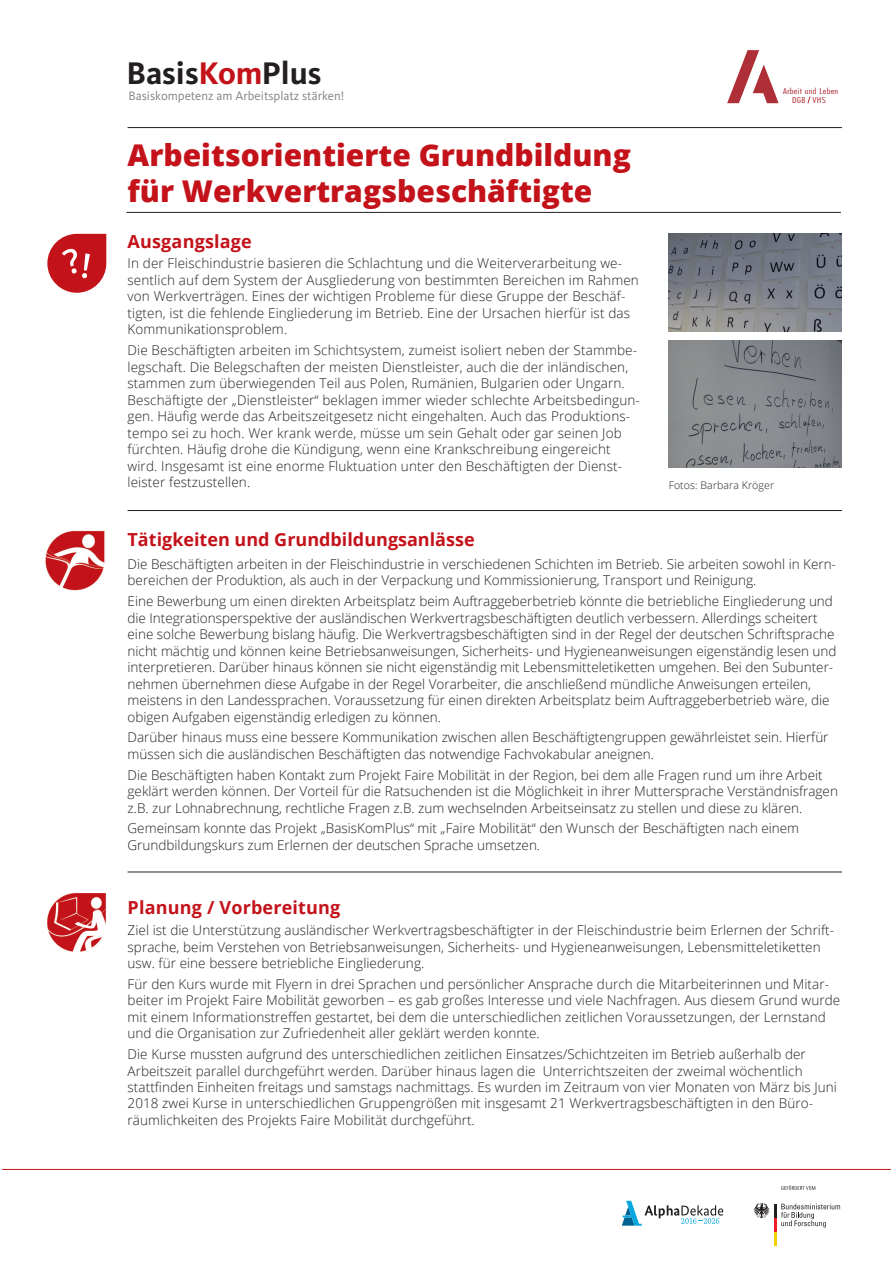
<style>
.page{position:relative;width:893px;height:1263px;background:#fff}
.page>*{position:absolute;margin:0;border:0;box-sizing:border-box;transform-origin:0 0}
.t1{font:700 32.4px "Kievit";color:#231f20}
.t2{font:800 30px/36px "Open Sans";color:#c4121a}
.t3{font:700 18px "Open Sans";color:#c4121a}
.t4{font:300 13.5px/16.5px "Open Sans";letter-spacing:.005em;color:#231f20}
.t5{font:12.75px "Kievit";color:#808285}
.t6{font:300 10.5px "Open Sans";letter-spacing:.01em;color:#231f20}
.t7{font:300 condensed 7.95px/9px "Futura";letter-spacing:.03em;color:#ae2f38;text-align:center;scale:1.33 1}
.s1{color:#c4121a}
</style>
<div class="page">
<hr style="left:126px;top:212px;width:715px;height:1px;background:#231f20">
<svg style="left:47px;top:234px;width:59px;height:59px"></svg>
<img style="left:669px;top:340px;width:172px;height:128px">
<img style="left:45px;top:530px;width:60px;height:61px">
<hr style="left:128px;top:510px;width:714px;height:1px;background:#231f20">
<img style="left:47px;top:893px;width:59px;height:59px">
<hr style="left:128px;top:872px;width:714px;height:1px;background:#231f20">
<hr style="left:2px;top:1169px;width:889px;height:1px;background:#c4121a">
<svg style="left:807px;top:96px;width:4px;height:8px"></svg>
<svg style="left:727px;top:50px;width:52px;height:53px"></svg>
<hr style="left:128px;top:127px;width:714px;height:1px;background:#231f20">
<svg style="left:753px;top:1203px;width:87px;height:42px"></svg>
<svg style="left:781px;top:1185px;width:34px;height:5px"></svg>
<svg style="left:622px;top:1201px;width:101px;height:25px"></svg>
<img style="left:669px;top:234px;width:173px;height:98px">
<h1 class="t1" style="left:126px;top:53px;width:197px">Basis<span class="s1">Kom</span>Plus</h1>
<p class="t5" style="left:128px;top:89px;width:217px">Basiskompetenz am Arbeitsplatz stärken!</p>
<h2 class="t2" style="left:128px;top:136px;width:505px">Arbeitsorientierte Grundbildung für Werkvertragsbeschäftigte</h2>
<h3 class="t3" style="left:128px;top:228px;width:126px">Ausgangslage</h3>
<p class="t4" style="left:128px;top:255px;width:513px">In der Fleischindustrie basieren die Schlachtung und die Weiterverarbeitung we&shy;sentlich auf dem System der Ausgliederung von bestimmten Bereichen im Rahmen von Werkverträgen. Eines der wichtigen Probleme für diese Gruppe der Beschäf&shy;tigten, ist die fehlende Eingliederung im Betrieb. Eine der Ursachen hierfür ist das Kommunikationsproblem.</p>
<p class="t4" style="left:128px;top:342px;width:514px">Die Beschäftigten arbeiten im Schichtsystem, zumeist isoliert neben der Stammbe&shy;legschaft. Die Belegschaften der meisten Dienstleister, auch die der inländischen, stammen zum überwiegenden Teil aus Polen, Rumänien, Bulgarien oder Ungarn.<br>Beschäftigte der „Dienstleister“ beklagen immer wieder schlechte Arbeitsbedingun&shy;gen. Häufig werde das Arbeitszeitgesetz nicht eingehalten. Auch das Produktions&shy;tempo sei zu hoch. Wer krank werde, müsse um sein Gehalt oder gar seinen Job fürchten. Häufig drohe die Kündigung, wenn eine Krankschreibung eingereicht wird. Insgesamt ist eine enorme Fluktuation unter den Beschäftigten der Dienst&shy;leister festzustellen.</p>
<p class="t7" style="left:783px;top:86px;width:43px">Arbeit und Leben<br>DGB VHS</p>
<p class="t6" style="left:669px;top:478px;width:107px">Fotos: Barbara Kröger</p>
<h3 class="t3" style="left:128px;top:527px;width:349px">Tätigkeiten und Grundbildungsanlässe</h3>
<p class="t4" style="left:128px;top:555px;width:710px">Die Beschäftigten arbeiten in der Fleischindustrie in verschiedenen Schichten im Betrieb. Sie arbeiten sowohl in Kern&shy;bereichen der Produktion, als auch in der Verpackung und Kommissionierung, Transport und Reinigung.</p>
<p class="t4" style="left:128px;top:592px;width:710px">Eine Bewerbung um einen direkten Arbeitsplatz beim Auftraggeberbetrieb könnte die betriebliche Eingliederung und die Integrationsperspektive der ausländischen Werkvertragsbeschäftigten deutlich verbessern. Allerdings scheitert eine solche Bewerbung bislang häufig. Die Werkvertragsbeschäftigten sind in der Regel der deutschen Schriftsprache nicht mächtig und können keine Betriebsanweisungen, Sicherheits- und Hygieneanweisungen eigenständig lesen und interpretieren. Darüber hinaus können sie nicht eigenständig mit Lebensmitteletiketten umgehen. Bei den Subunter&shy;nehmen übernehmen diese Aufgabe in der Regel Vorarbeiter, die anschließend mündliche Anweisungen erteilen, meistens in den Landessprachen. Voraussetzung für einen direkten Arbeitsplatz beim Auftraggeberbetrieb wäre, die obigen Aufgaben eigenständig erledigen zu können.</p>
<p class="t4" style="left:128px;top:729px;width:702px">Darüber hinaus muss eine bessere Kommunikation zwischen allen Beschäftigtengruppen gewährleistet sein. Hierfür müssen sich die ausländischen Beschäftigten das notwendige Fachvokabular aneignen.</p>
<p class="t4" style="left:128px;top:766px;width:712px">Die Beschäftigten haben Kontakt zum Projekt Faire Mobilität in der Region, bei dem alle Fragen rund um ihre Arbeit geklärt werden können. Der Vorteil für die Ratsuchenden ist die Möglichkeit in ihrer Muttersprache Verständnisfragen z.B. zur Lohnabrechnung, rechtliche Fragen z.B. zum wechselnden Arbeitseinsatz zu stellen und diese zu klären.</p>
<p class="t4" style="left:128px;top:820px;width:673px">Gemeinsam konnte das Projekt „BasisKomPlus“ mit „Faire Mobilität“ den Wunsch der Beschäftigten nach einem<br>Grundbildungskurs zum Erlernen der deutschen Sprache umsetzen.</p>
<h3 class="t3" style="left:128px;top:895px;width:214px">Planung / Vorbereitung</h3>
<p class="t4" style="left:128px;top:921px;width:708px">Ziel ist die Unterstützung ausländischer Werkvertragsbeschäftigter in der Fleischindustrie beim Erlernen der Schrift&shy;sprache, beim Verstehen von Betriebsanweisungen, Sicherheits- und Hygieneanweisungen, Lebensmitteletiketten usw. für eine bessere betriebliche Eingliederung.</p>
<p class="t4" style="left:128px;top:975px;width:714px">Für den Kurs wurde mit Flyern in drei Sprachen und persönlicher Ansprache durch die Mitarbeiterinnen und Mitar&shy;beiter im Projekt Faire Mobilität geworben – es gab großes Interesse und viele Nachfragen. Aus diesem Grund wurde mit einem Informationstreffen gestartet, bei dem die unterschiedlichen zeitlichen Voraussetzungen, der Lernstand und die Organisation zur Zufriedenheit aller geklärt werden konnte.</p>
<p class="t4" style="left:128px;top:1045px;width:711px">Die Kurse mussten aufgrund des unterschiedlichen zeitlichen Einsatzes/Schichtzeiten im Betrieb außerhalb der Arbeitszeit parallel durchgeführt werden. Darüber hinaus lagen die Unterrichtszeiten der zweimal wöchentlich stattfinden Einheiten freitags und samstags nachmittags. Es wurden im Zeitraum von vier Monaten von März bis Juni 2018 zwei Kurse in unterschiedlichen Gruppengrößen mit insgesamt 21 Werkvertragsbeschäftigten in den Büro&shy;räumlichkeiten des Projekts Faire Mobilität durchgeführt.</p>
</div>
